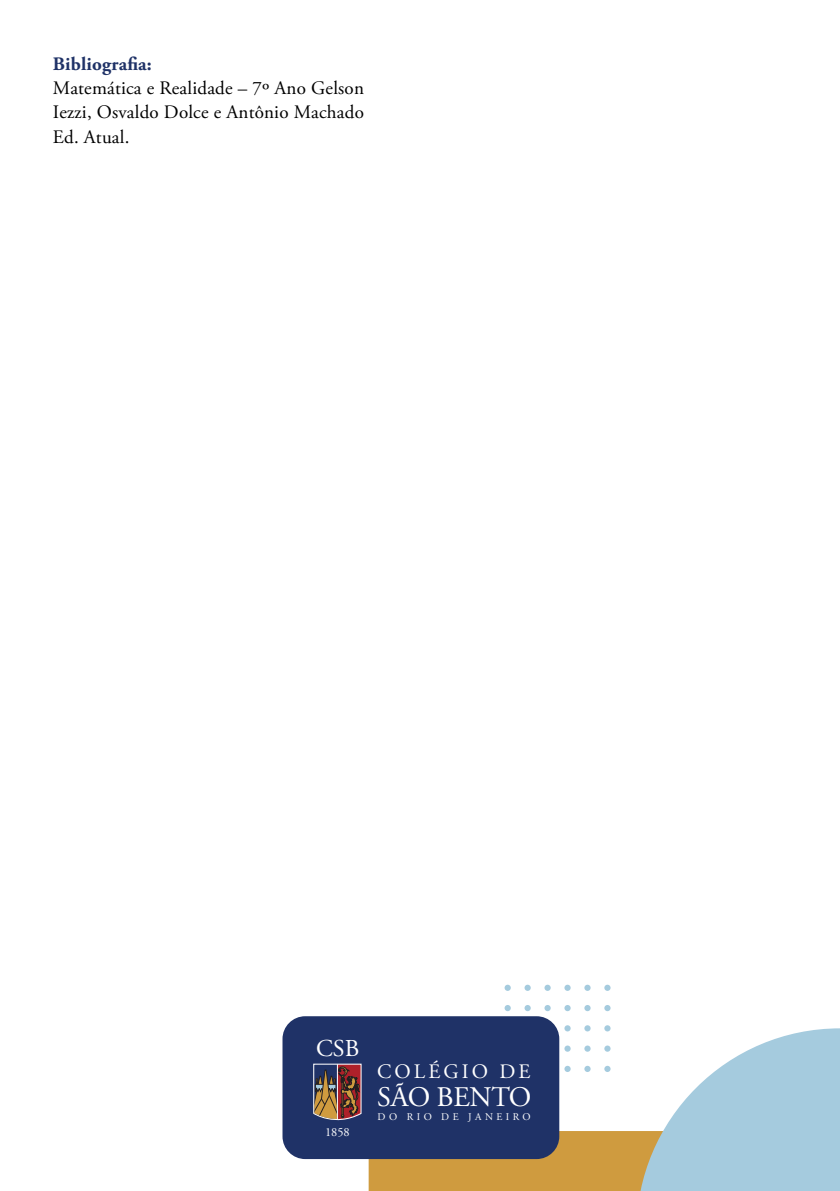
<style>
.page{position:relative;width:840px;height:1191px;background:#fff}
.page>*{position:absolute;margin:0;border:0;box-sizing:border-box;transform-origin:0 0}
.t1{font:28.4px "Adobe Garamond Pro";letter-spacing:-.015em;color:#fff}
.t2{font:24.2px "Adobe Garamond Pro";color:#fff}
.t3{font:20.6px "Adobe Garamond Pro";letter-spacing:.15em;color:#fff}
.t4{font:19px/24.6px "Adobe Garamond Pro";letter-spacing:.01em;color:#000;text-align:justify}
.t5{font:700 19px "Adobe Garamond Pro";letter-spacing:.01em;color:#1f3267}
.t6{font:12.4px "Adobe Garamond Pro";color:#fff}
.t7{font:10.2px "Adobe Garamond Pro";letter-spacing:.34em;color:#fff}
</style>
<div class="page">
<svg style="left:504px;top:1005px;width:6px;height:6px"></svg>
<svg style="left:524px;top:1005px;width:6px;height:6px"></svg>
<svg style="left:544px;top:1005px;width:6px;height:6px"></svg>
<svg style="left:584px;top:1005px;width:6px;height:6px"></svg>
<svg style="left:564px;top:1005px;width:6px;height:6px"></svg>
<svg style="left:604px;top:1005px;width:6px;height:6px"></svg>
<div style="left:504px;top:984px;width:6px;height:7px;background:#a5cbde;border-radius:50%"></div>
<div style="left:524px;top:984px;width:6px;height:7px;background:#a5cbde;border-radius:50%"></div>
<div style="left:544px;top:984px;width:6px;height:7px;background:#a5cbde;border-radius:50%"></div>
<div style="left:584px;top:984px;width:6px;height:7px;background:#a5cbde;border-radius:50%"></div>
<div style="left:564px;top:984px;width:6px;height:7px;background:#a5cbde;border-radius:50%"></div>
<div style="left:604px;top:984px;width:6px;height:7px;background:#a5cbde;border-radius:50%"></div>
<div style="left:282px;top:1016px;width:277px;height:143px;background:#1f3267;border-radius:23px"></div>
<svg style="left:313px;top:1063px;width:49px;height:58px;background:#7f584e"></svg>
<svg style="left:368px;top:1025px;width:471px;height:166px"></svg>
<p class="t5" style="left:53px;top:52px;width:100px">Bibliografia:</p>
<p class="t4" style="left:53px;top:76px;width:312px">Matemática e Realidade – 7º Ano Gelson Iezzi, Osvaldo Dolce e Antônio Machado Ed. Atual.</p>
<p class="t2" style="left:316px;top:1033px;width:45px">CSB</p>
<p class="t6" style="left:325px;top:1124px;width:26px">1858</p>
<p class="t3" style="left:377px;top:1059px;width:155px">COLÉGIO DE</p>
<p class="t7" style="left:377px;top:1110px;width:154px">DO RIO DE JANEIRO</p>
<h1 class="t1" style="left:377px;top:1079px;width:156px">SÃO BENTO</h1>
</div>
